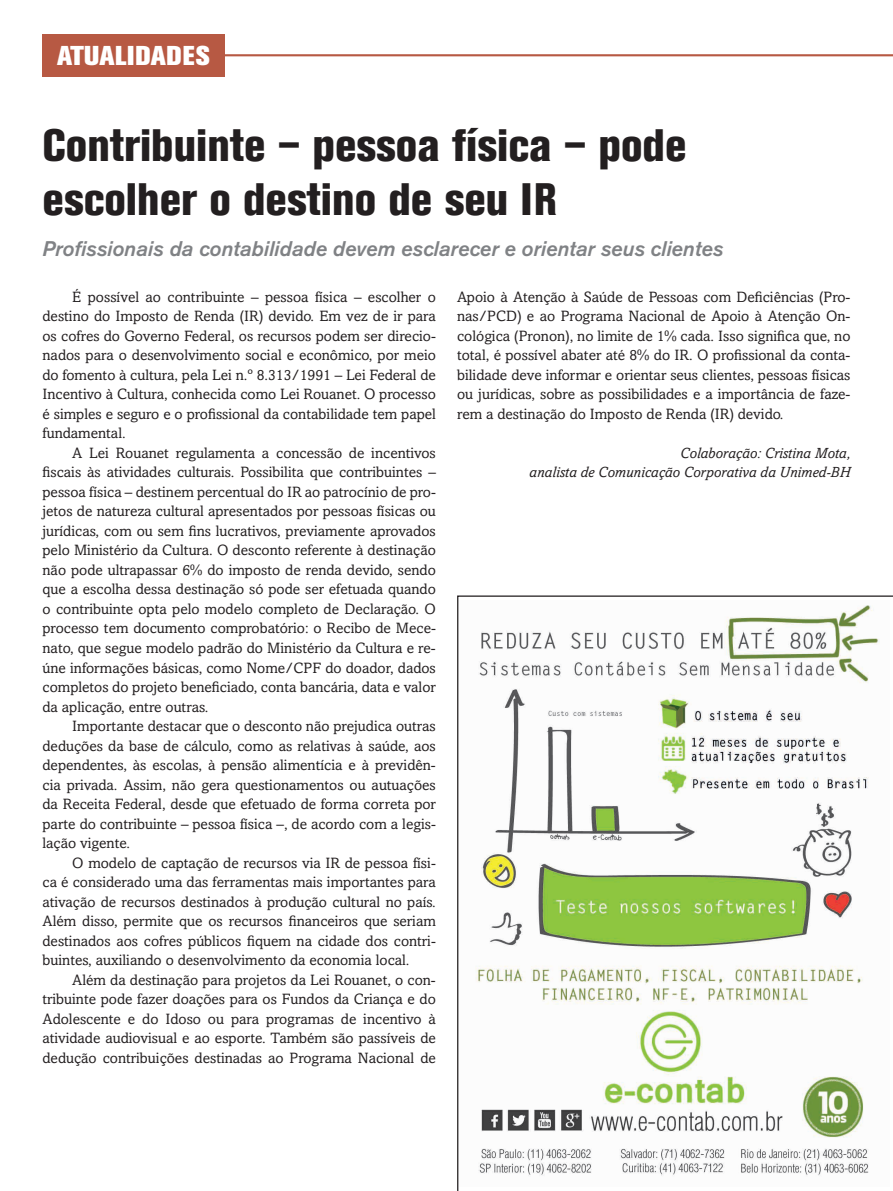
<style>
.page{position:relative;width:893px;height:1191px;background:#fff}
.page>*{position:absolute;margin:0;border:0;box-sizing:border-box;transform-origin:0 0}
.t1{font:800 condensed 45px/54px "Akzidenz Grotesk BE";color:#231f20}
.t2{font:800 27px "Akzidenz Grotesk BE";color:#fff}
.t3{font:italic 500 21px "Akzidenz Grotesk BE";color:#808285}
.t4{font:15px/19.5px "Amasis";color:#231f20;text-align:justify}
.t5{font:italic 15px/19.5px "Amasis";color:#231f20;text-align:right}
</style>
<div class="page">
<div style="left:43px;top:34px;width:182px;height:43px;background:#b75943"></div>
<hr style="left:219px;top:54px;width:674px;height:2px;background:#b75943">
<svg style="left:457px;top:595px;width:436px;height:596px"></svg>
<h2 class="t2" style="left:57px;top:40px;width:58px">ATUALIDADES</h2>
<h1 class="t1" style="left:43px;top:119px;width:646px">Contribuinte – pessoa física – pode escolher o destino de seu IR</h1>
<h3 class="t3" style="left:43px;top:237px;width:682px">Profissionais da contabilidade devem esclarecer e orientar seus clientes</h3>
<p class="t4" style="left:43px;top:287px;width:395px;text-indent:30px">É possível ao contribuinte – pessoa física – escolher o destino do Imposto de Renda (IR) devido. Em vez de ir para os cofres do Governo Federal, os recursos podem ser direcio&shy;nados para o desenvolvimento social e econômico, por meio do fomento à cultura, pela Lei n.º 8.313/1991 – Lei Federal de Incentivo à Cultura, conhecida como Lei Rouanet. O processo é simples e seguro e o profissional da contabilidade tem papel fundamental.</p>
<p class="t4" style="left:43px;top:443px;width:395px;text-indent:30px">A Lei Rouanet regulamenta a concessão de incentivos fiscais às atividades culturais. Possibilita que contribuintes – pessoa física – destinem percentual do IR ao patrocínio de pro&shy;jetos de natureza cultural apresentados por pessoas físicas ou jurídicas, com ou sem fins lucrativos, previamente aprovados pelo Ministério da Cultura. O desconto referente à destinação não pode ultrapassar 6% do imposto de renda devido, sendo que a escolha dessa destinação só pode ser efetuada quando o contribuinte opta pelo modelo completo de Declaração. O processo tem documento comprobatório: o Recibo de Mece&shy;nato, que segue modelo padrão do Ministério da Cultura e re&shy;úne informações básicas, como Nome/CPF do doador, dados completos do projeto beneficiado, conta bancária, data e valor da aplicação, entre outras.</p>
<p class="t4" style="left:43px;top:716px;width:395px;text-indent:30px">Importante destacar que o desconto não prejudica outras deduções da base de cálculo, como as relativas à saúde, aos dependentes, às escolas, à pensão alimentícia e à previdên&shy;cia privada. Assim, não gera questionamentos ou autuações da Receita Federal, desde que efetuado de forma correta por parte do contribuinte – pessoa física –, de acordo com a legis&shy;lação vigente.</p>
<p class="t4" style="left:43px;top:852px;width:395px;text-indent:30px">O modelo de captação de recursos via IR de pessoa físi&shy;ca é considerado uma das ferramentas mais importantes para ativação de recursos destinados à produção cultural no país.<br>Além disso, permite que os recursos financeiros que seriam destinados aos cofres públicos fiquem na cidade dos contri&shy;buintes, auxiliando o desenvolvimento da economia local.</p>
<p class="t4" style="left:43px;top:969px;width:395px;text-indent:30px">Além da destinação para projetos da Lei Rouanet, o con&shy;tribuinte pode fazer doações para os Fundos da Criança e do Adolescente e do Idoso ou para programas de incentivo à atividade audiovisual e ao esporte. Também são passíveis de dedução contribuições destinadas ao Programa Nacional de</p>
<p class="t4" style="left:457px;top:287px;width:395px">Apoio à Atenção à Saúde de Pessoas com Deficiências (Pro&shy;nas/PCD) e ao Programa Nacional de Apoio à Atenção On&shy;cológica (Pronon), no limite de 1% cada. Isso significa que, no total, é possível abater até 8% do IR. O profissional da conta&shy;bilidade deve informar e orientar seus clientes, pessoas físicas ou jurídicas, sobre as possibilidades e a importância de faze&shy;rem a destinação do Imposto de Renda (IR) devido.</p>
<p class="t5" style="left:529px;top:443px;width:323px">Colaboração: Cristina Mota,<br>analista de Comunicação Corporativa da Unimed-BH</p>
</div>
